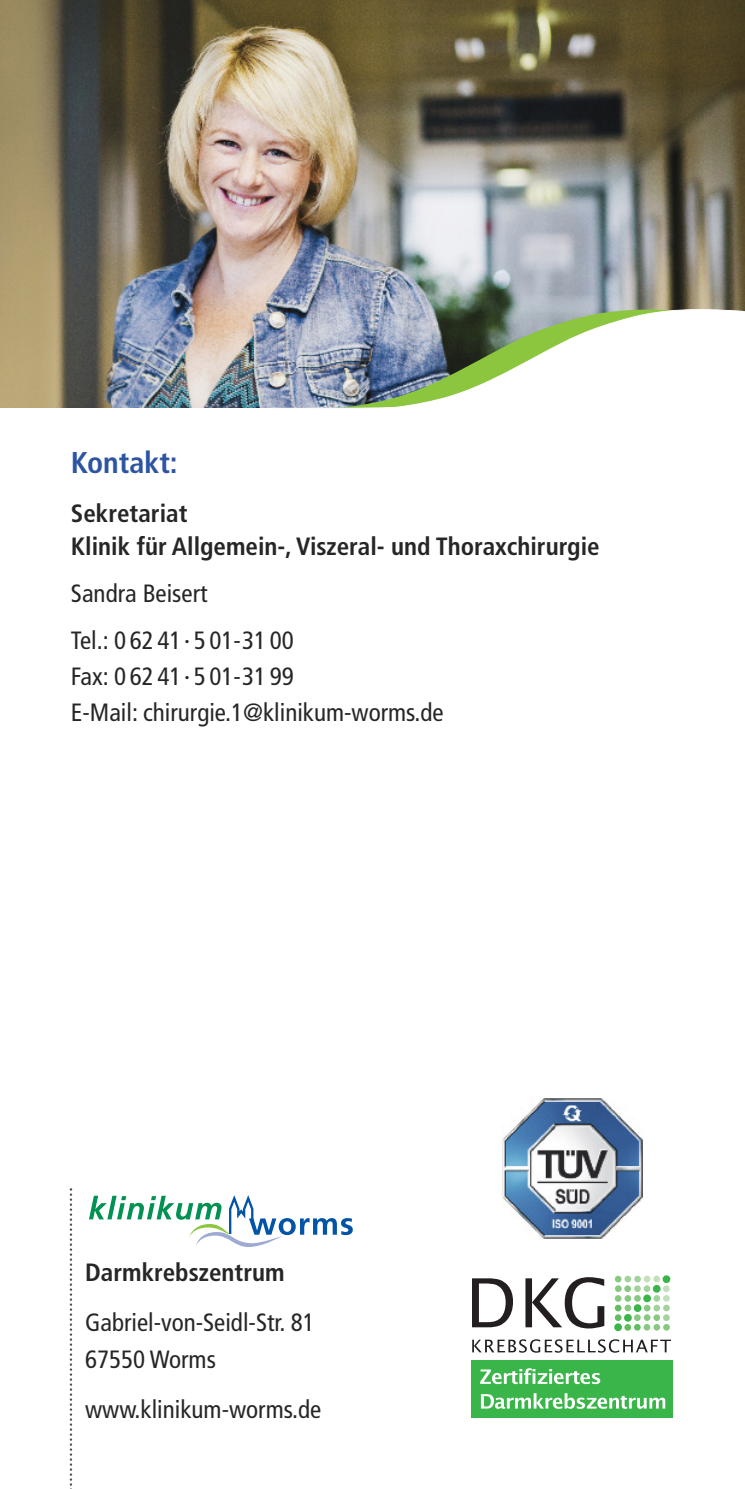
<style>
.page{position:relative;width:745px;height:1489px;background:#fff}
.page>*{position:absolute;margin:0;border:0;box-sizing:border-box;transform-origin:0 0}
.t1{font:700 condensed 30px "Frutiger";color:#2c54a2}
.t2{font:condensed 25px/36.2px "Frutiger";color:#272627}
.t3{font:700 condensed 25px/32.5px "Frutiger";color:#272627}
</style>
<div class="page">
<img style="left:0;top:0;width:744px;height:407px">
<img style="left:501px;top:1097px;width:141px;height:141px">
<div style="left:471px;top:1360px;width:201px;height:57px;background:#3ab54a"></div>
<svg style="left:480px;top:1368px;width:184px;height:40px"></svg>
<svg style="left:613px;top:1323px;width:8px;height:7px"></svg>
<svg style="left:624px;top:1323px;width:6px;height:7px"></svg>
<svg style="left:633px;top:1323px;width:7px;height:7px"></svg>
<svg style="left:643px;top:1323px;width:7px;height:7px"></svg>
<div style="left:653px;top:1323px;width:6px;height:7px;background:#88c982;border-radius:50%"></div>
<svg style="left:662px;top:1323px;width:7px;height:7px"></svg>
<div style="left:614px;top:1314px;width:7px;height:6px;background:#61bd5e;border-radius:50%"></div>
<svg style="left:623px;top:1313px;width:8px;height:8px"></svg>
<svg style="left:633px;top:1314px;width:7px;height:6px"></svg>
<div style="left:643px;top:1314px;width:7px;height:6px;background:#88c982;border-radius:50%"></div>
<svg style="left:653px;top:1314px;width:6px;height:6px"></svg>
<svg style="left:662px;top:1314px;width:7px;height:6px"></svg>
<svg style="left:614px;top:1304px;width:7px;height:7px"></svg>
<div style="left:624px;top:1304px;width:6px;height:7px;background:#88c982;border-radius:50%"></div>
<div style="left:633px;top:1304px;width:8px;height:7px;background:#3ab54a;border-radius:50%"></div>
<svg style="left:643px;top:1304px;width:7px;height:7px"></svg>
<div style="left:653px;top:1304px;width:6px;height:7px;background:#a3d39c;border-radius:50%"></div>
<svg style="left:662px;top:1304px;width:7px;height:7px"></svg>
<svg style="left:614px;top:1294px;width:7px;height:7px"></svg>
<svg style="left:624px;top:1294px;width:6px;height:7px"></svg>
<svg style="left:633px;top:1294px;width:7px;height:7px"></svg>
<svg style="left:642px;top:1294px;width:8px;height:8px"></svg>
<div style="left:653px;top:1294px;width:6px;height:7px;background:#a3d39c;border-radius:50%"></div>
<svg style="left:662px;top:1294px;width:7px;height:7px"></svg>
<div style="left:614px;top:1285px;width:7px;height:6px;background:#88c982;border-radius:50%"></div>
<svg style="left:624px;top:1285px;width:6px;height:6px"></svg>
<svg style="left:633px;top:1285px;width:7px;height:6px"></svg>
<div style="left:643px;top:1285px;width:7px;height:6px;background:#a3d39c;border-radius:50%"></div>
<svg style="left:652px;top:1284px;width:8px;height:8px"></svg>
<div style="left:662px;top:1285px;width:7px;height:6px;background:#c2e1bb;border-radius:50%"></div>
<svg style="left:614px;top:1275px;width:7px;height:7px"></svg>
<div style="left:624px;top:1275px;width:6px;height:7px;background:#a3d39c;border-radius:50%"></div>
<svg style="left:633px;top:1275px;width:7px;height:7px"></svg>
<div style="left:643px;top:1275px;width:7px;height:7px;background:#c2e1bb;border-radius:50%"></div>
<div style="left:653px;top:1275px;width:6px;height:7px;background:#c2e1bb;border-radius:50%"></div>
<div style="left:662px;top:1275px;width:8px;height:7px;background:#3ab54a;border-radius:50%"></div>
<svg style="left:472px;top:1339px;width:198px;height:13px"></svg>
<svg style="left:472px;top:1277px;width:132px;height:51px"></svg>
<svg style="left:89px;top:1195px;width:263px;height:51px"></svg>
<svg style="left:70px;top:1188px;width:2px;height:298px"></svg>
<img style="left:269px;top:308px;width:475px;height:101px">
<p class="t1" style="left:71px;top:450px;width:108px">Kontakt:</p>
<p class="t3" style="left:71px;top:499px;width:530px">Sekretariat<br>Klinik für Allgemein-, Viszeral- und Thoraxchirurgie</p>
<p class="t2" style="left:71px;top:571px;width:224px;line-height:47px">Sandra Beisert<br>Tel.: 0 62 41· 5 01-31 00</p>
<p class="t2" style="left:71px;top:660px;width:374px">Fax: 0 62 41· 5 01-31 99<br>E-Mail: chirurgie.1@klinikum-worms.de</p>
<p class="t3" style="left:85px;top:1257px;width:201px">Darmkrebszentrum</p>
<p class="t2" style="left:85px;top:1306px;width:231px">Gabriel-von-Seidl-Str. 81<br>67550 Worms</p>
<p class="t2" style="left:85px;top:1393px;width:237px">www.klinikum-worms.de</p>
</div>
